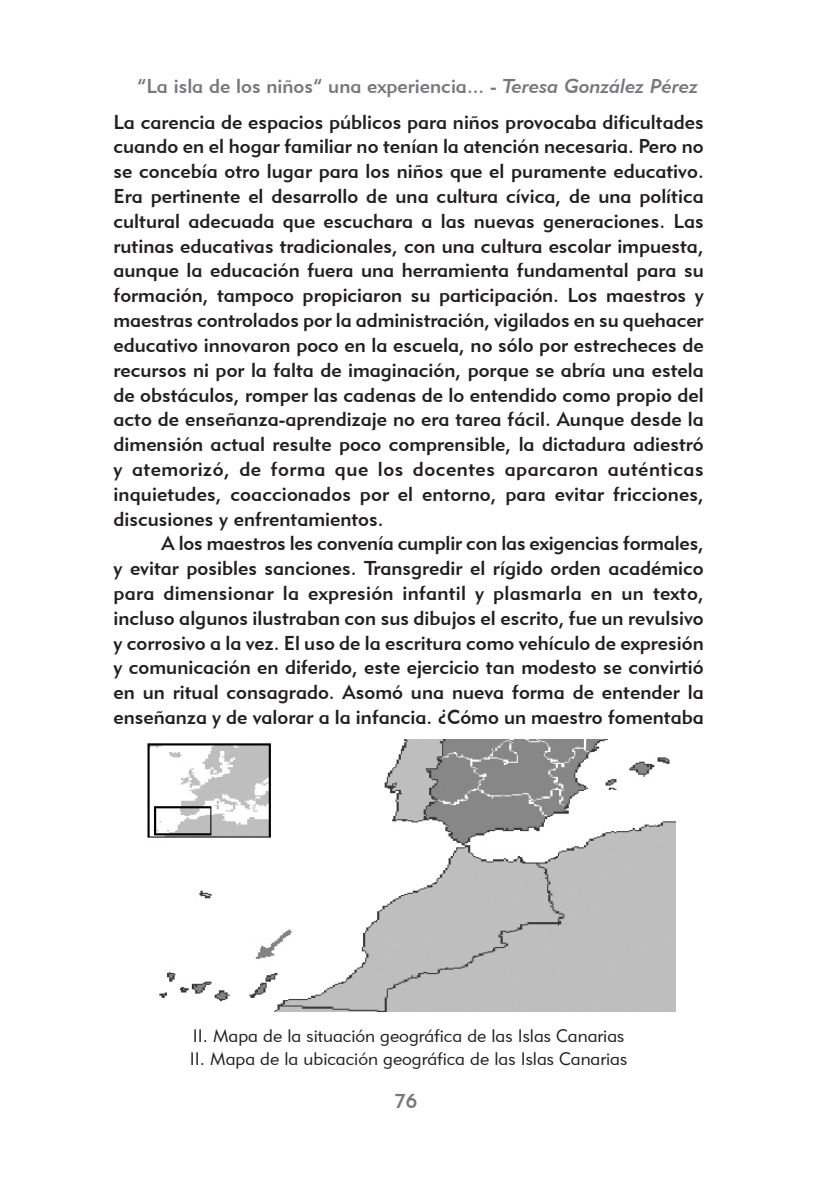
<style>
.page{position:relative;width:840px;height:1191px;background:#fff}
.page>*{position:absolute;margin:0;border:0;box-sizing:border-box;transform-origin:0 0}
._4_-_Corpo_do_texto{font:20px/24.8px "Geometric 415 BT Medium A";color:#231f20;text-align:justify}
.t1{font:20px "Geometric 415 BT Medium A";color:#76787b}
._6_-_referências{font:18px "Geometric 415 BT Lite A";color:#231f20}
.s1{font-family:"Geometric 415 BT Medium Italic A"}
</style>
<div class="page">
<img style="left:147px;top:739px;width:528px;height:272px">
<p class="t1" style="left:137px;top:74px;width:562px">”La isla de los niños” una experiencia... - <span class="s1">Teresa González Pérez</span></p>
<p class="_4_-_Corpo_do_texto" style="left:113px;top:109px;width:591px">La carencia de espacios públicos para niños provocaba dificultades cuando en el hogar familiar no tenían la atención necesaria. Pero no se concebía otro lugar para los niños que el puramente educativo.<br>Era pertinente el desarrollo de una cultura cívica, de una política cultural adecuada que escuchara a las nuevas generaciones. Las rutinas educativas tradicionales, con una cultura escolar impuesta, aunque la educación fuera una herramienta fundamental para su formación, tampoco propiciaron su participación. Los maestros y maestras controlados por la administración, vigilados en su quehacer educativo innovaron poco en la escuela, no sólo por estrecheces de recursos ni por la falta de imaginación, porque se abría una estela de obstáculos, romper las cadenas de lo entendido como propio del acto de enseñanza-aprendizaje no era tarea fácil. Aunque desde la dimensión actual resulte poco comprensible, la dictadura adiestró y atemorizó, de forma que los docentes aparcaron auténticas inquietudes, coaccionados por el entorno, para evitar fricciones, discusiones y enfrentamientos.</p>
<p class="_4_-_Corpo_do_texto" style="left:113px;top:531px;width:591px;text-indent:48px">A los maestros les convenía cumplir con las exigencias formales, y evitar posibles sanciones. Transgredir el rígido orden académico para dimensionar la expresión infantil y plasmarla en un texto, incluso algunos ilustraban con sus dibujos el escrito, fue un revulsivo y corrosivo a la vez. El uso de la escritura como vehículo de expresión y comunicación en diferido, este ejercicio tan modesto se convirtió en un ritual consagrado. Asomó una nueva forma de entender la enseñanza y de valorar a la infancia. ¿Cómo un maestro fomentaba</p>
<p class="_6_-_referências" style="left:193px;top:1024px;width:433px">II. Mapa de la situación geográfica de las Islas Canarias</p>
<p class="_6_-_referências" style="left:190px;top:1047px;width:438px">II. Mapa de la ubicación geográfica de las Islas Canarias</p>
<p class="t1" style="left:394px;top:1088px;width:24px">76</p>
</div>
